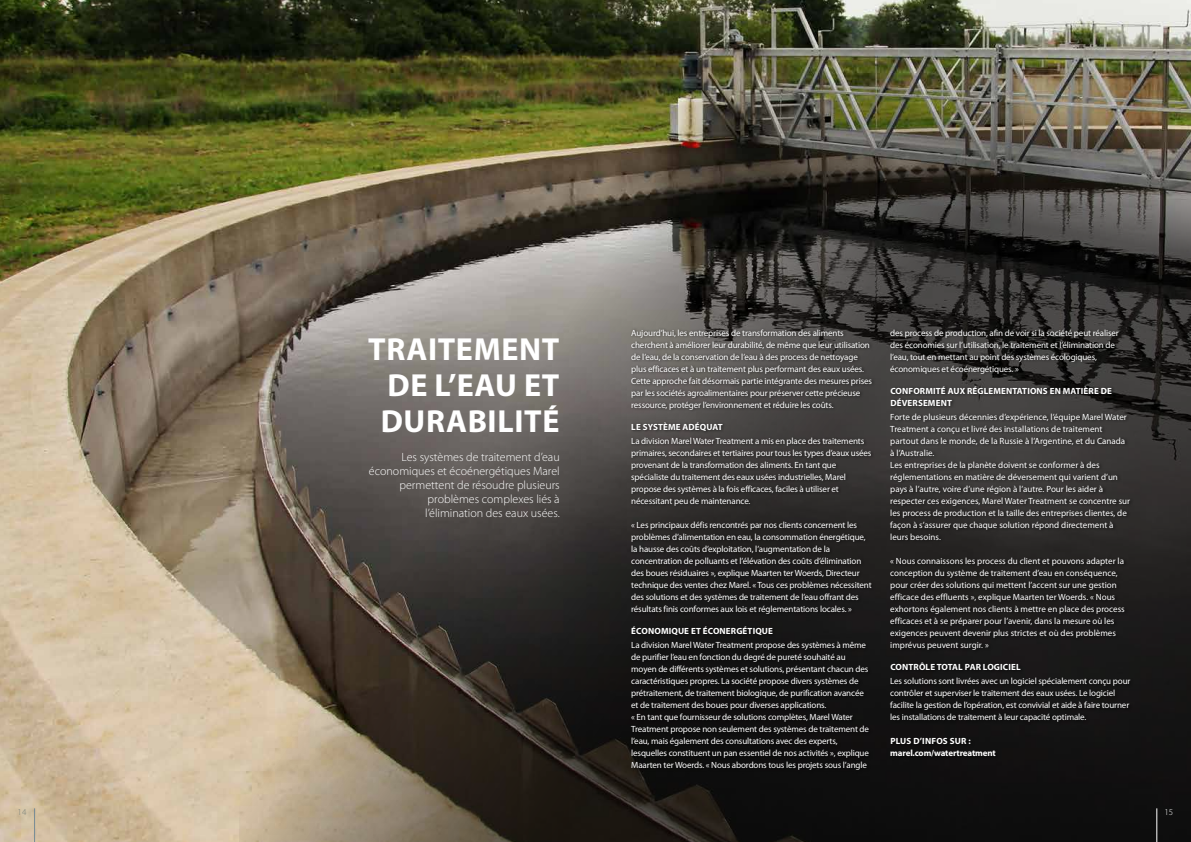
<style>
.page{position:relative;width:1191px;height:842px;background:#fff}
.page>*{position:absolute;margin:0;border:0;box-sizing:border-box;transform-origin:0 0}
.t1{font:700 32px/36px "Myriad Pro";letter-spacing:.02em;color:#fff;text-align:center}
.t2{font:300 12px/14px "Myriad Pro";color:#fff;text-align:right}
.t3{font:9px/12px "Myriad Pro";letter-spacing:-.015em;color:#fff}
.t4{font:700 9px/12px "Myriad Pro";letter-spacing:.015em;color:#fff}
.t5{font:700 9px/12px "Myriad Pro";letter-spacing:-.015em;color:#fff}
.t6{font:300 9px "Myriad Pro";color:#747e78}
.t7{font:300 9px "Myriad Pro";color:#fff}
</style>
<div class="page">
<img style="left:0;top:0;width:240px;height:842px">
<img style="left:240px;top:0;width:951px;height:842px">
<hr style="left:34px;top:808px;width:1px;height:34px;background:#748a96">
<hr style="left:1156px;top:808px;width:1px;height:34px;background:#fff">
<div style="left:629px;top:327px;width:505px;height:447px;background:#000;opacity:.68"></div>
<p class="t6" style="left:18px;top:806px;width:10px">14</p>
<h1 class="t1" style="left:368px;top:330px;width:193px">TRAITEMENT<br>DE L’EAU ET<br>DURABILITÉ</h1>
<h2 class="t2" style="left:369px;top:450px;width:192px">Les systèmes de traitement d’eau économiques et écoénergétiques Marel permettent de résoudre plusieurs problèmes complexes liés à l’élimination des eaux usées.</h2>
<p class="t3" style="left:631px;top:327px;width:242px">Aujourd’hui, les entreprises de transformation des aliments cherchent à améliorer leur durabilité, de même que leur utilisation de l’eau, de la conservation de l’eau à des process de nettoyage plus efficaces et à un traitement plus performant des eaux usées.<br>Cette approche fait désormais partie intégrante des mesures prises par les sociétés agroalimentaires pour préserver cette précieuse ressource, protéger l’environnement et réduire les coûts.</p>
<p class="t4" style="left:631px;top:421px;width:93px">LE SYSTÈME ADÉQUAT</p>
<p class="t3" style="left:631px;top:435px;width:242px">La division Marel Water Treatment a mis en place des traitements primaires, secondaires et tertiaires pour tous les types d’eaux usées provenant de la transformation des aliments. En tant que spécialiste du traitement des eaux usées industrielles, Marel propose des systèmes à la fois efficaces, faciles à utiliser et nécessitant peu de maintenance.</p>
<p class="t3" style="left:631px;top:519px;width:242px">« Les principaux défis rencontrés par nos clients concernent les problèmes d’alimentation en eau, la consommation énergétique, la hausse des coûts d’exploitation, l’augmentation de la concentration de polluants et l’élévation des coûts d’élimination des boues résiduaires », explique Maarten ter Woerds, Directeur technique des ventes chez Marel. « Tous ces problèmes nécessitent des solutions et des systèmes de traitement de l’eau offrant des résultats finis conformes aux lois et réglementations locales. »</p>
<p class="t4" style="left:631px;top:625px;width:143px">ÉCONOMIQUE ET ÉCONERGÉTIQUE</p>
<p class="t3" style="left:631px;top:639px;width:239px">La division Marel Water Treatment propose des systèmes à même de purifier l’eau en fonction du degré de pureté souhaité au moyen de différents systèmes et solutions, présentant chacun des caractéristiques propres. La société propose divers systèmes de prétraitement, de traitement biologique, de purification avancée et de traitement des boues pour diverses applications.<br>« En tant que fournisseur de solutions complètes, Marel Water Treatment propose non seulement des systèmes de traitement de l’eau, mais également des consultations avec des experts, lesquelles constituent un pan essentiel de nos activités », explique Maarten ter Woerds. « Nous abordons tous les projets sous l’angle</p>
<p class="t3" style="left:890px;top:327px;width:230px">des process de production, afin de voir si la société peut réaliser des économies sur l’utilisation, le traitement et l’élimination de l’eau, tout en mettant au point des systèmes écologiques, économiques et écoénergétiques. »</p>
<p class="t4" style="left:890px;top:385px;width:223px">CONFORMITÉ AUX RÉGLEMENTATIONS EN MATIÈRE DE<br>DÉVERSEMENT</p>
<p class="t3" style="left:890px;top:411px;width:241px">Forte de plusieurs décennies d’expérience, l’équipe Marel Water Treatment a conçu et livré des installations de traitement partout dans le monde, de la Russie à l’Argentine, et du Canada à l’Australie.<br>Les entreprises de la planète doivent se conformer à des réglementations en matière de déversement qui varient d’un pays à l’autre, voire d’une région à l’autre. Pour les aider à respecter ces exigences, Marel Water Treatment se concentre sur les process de production et la taille des entreprises clientes, de façon à s’assurer que chaque solution répond directement à leurs besoins.</p>
<p class="t3" style="left:890px;top:555px;width:236px">« Nous connaissons les process du client et pouvons adapter la conception du système de traitement d’eau en conséquence, pour créer des solutions qui mettent l’accent sur une gestion efficace des effluents », explique Maarten ter Woerds. « Nous exhortons également nos clients à mettre en place des process efficaces et à se préparer pour l’avenir, dans la mesure où les exigences peuvent devenir plus strictes et où des problèmes imprévus peuvent surgir. »</p>
<p class="t4" style="left:890px;top:661px;width:132px">CONTRÔLE TOTAL PAR LOGICIEL</p>
<p class="t3" style="left:890px;top:675px;width:242px">Les solutions sont livrées avec un logiciel spécialement conçu pour contrôler et superviser le traitement des eaux usées. Le logiciel facilite la gestion de l’opération, est convivial et aide à faire tourner les installations de traitement à leur capacité optimale.</p>
<p class="t5" style="left:890px;top:735px;width:107px">PLUS D’INFOS SUR : marel.com/watertreatment</p>
<p class="t7" style="left:1164px;top:806px;width:10px">15</p>
</div>
